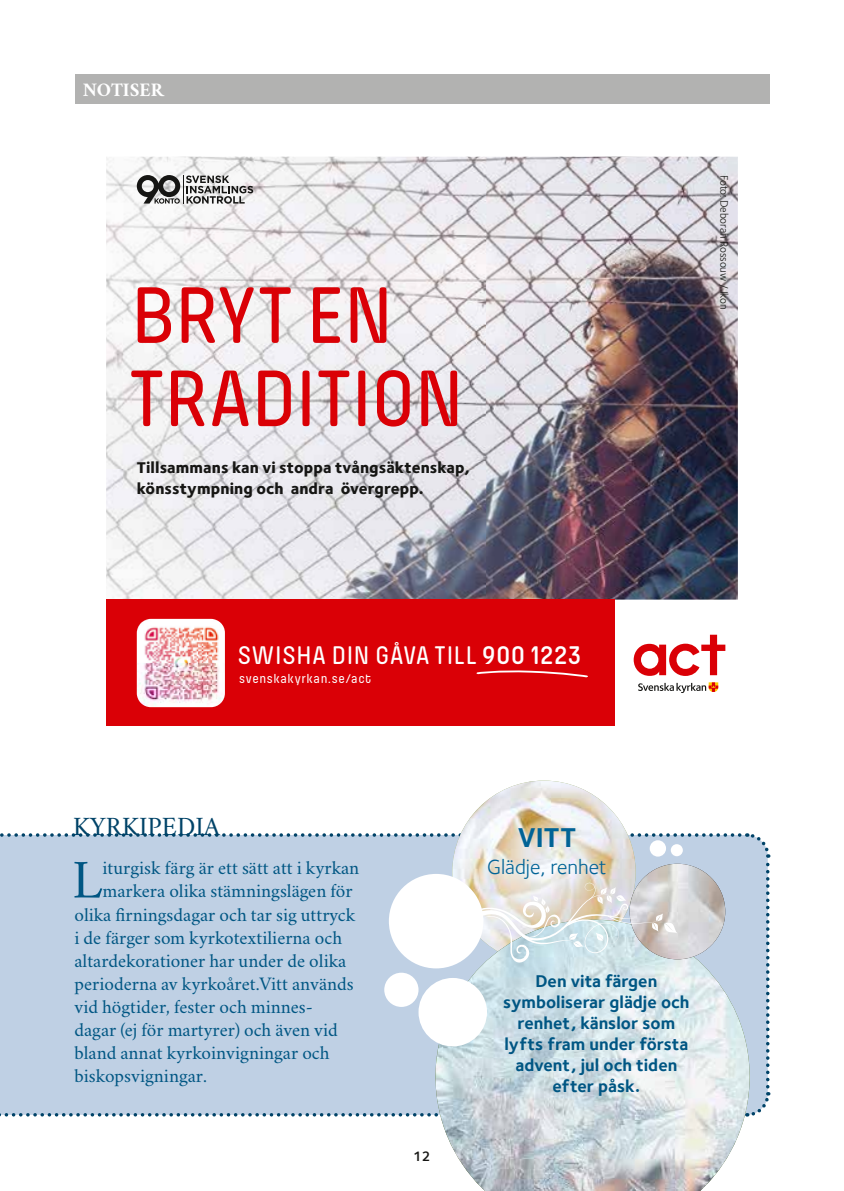
<style>
.page{position:relative;width:844px;height:1191px;background:#fff}
.page>*{position:absolute;margin:0;border:0;box-sizing:border-box;transform-origin:0 0}
.t1{font:500 83.3px/83.3px "Pilcrow Soft";letter-spacing:-.005em;color:#da0006}
.t2{font:54.95px "Crimson Svk 2.0";color:#005683}
.t3{font:700 28px "Foundry Sterling";color:#006396}
.t4{font:500 26.6px "Pilcrow Soft";letter-spacing:.015em;color:#fff}
.t5{font:26.6px "Crimson Svk 2.0";color:#004368}
.t6{font:21px "Foundry Sterling";color:#006396}
.t7{font:19.25px "Crimson Svk 2.0";color:#005683}
.t8{font:700 19.25px "Crimson Svk 2.0";color:#fff}
.t9{font:700 17.5px/21px "Foundry Sterling";color:#005683;text-align:center}
.t10{font:800 16.1px/20.5px "Foundry Sterling OT3";letter-spacing:.005em;color:#161614}
.t11{font:600 14px "Foundry Sterling";color:#161614}
.t12{font:500 13.12px "Pilcrow Soft";letter-spacing:.05em;color:#fff}
.t13{font:11.2px "Foundry Sterling OT3";letter-spacing:-.01em;color:#161614}
.s1{font-weight:600}
</style>
<div class="page">
<img style="left:614px;top:599px;width:123px;height:52px">
<img style="left:106px;top:157px;width:379px;height:312px">
<img style="left:485px;top:157px;width:252px;height:442px">
<img style="left:106px;top:469px;width:380px;height:130px">
<div style="left:106px;top:599px;width:508px;height:127px;background:#da0006"></div>
<svg style="left:476px;top:670px;width:112px;height:7px"></svg>
<svg style="left:633px;top:634px;width:92px;height:42px"></svg>
<svg style="left:638px;top:682px;width:80px;height:11px"></svg>
<img style="left:137px;top:619px;width:88px;height:88px">
<svg style="left:137px;top:175px;width:116px;height:29px"></svg>
<div style="left:75px;top:74px;width:694px;height:30px;background:#b2b2b1"></div>
<div style="left:0;top:835px;width:767px;height:257px;background:#bfd0e4"></div>
<svg style="left:0;top:833px;width:739px;height:3px"></svg>
<svg style="left:0;top:1092px;width:771px;height:25px;background:#b9cbdf"></svg>
<svg style="left:745px;top:833px;width:26px;height:253px;background:#bbcddf"></svg>
<img style="left:452px;top:780px;width:183px;height:184px;border-radius:92px">
<img style="left:435px;top:919px;width:314px;height:272px">
<img style="left:629px;top:863px;width:96px;height:96px;border-radius:48px">
<div style="left:389px;top:874px;width:94px;height:94px;background:#fff;border-radius:50%"></div>
<div style="left:418px;top:978px;width:69px;height:68px;background:#fff;border-radius:50%"></div>
<div style="left:384px;top:972px;width:34px;height:35px;background:#fff;border-radius:50%"></div>
<div style="left:649px;top:840px;width:17px;height:16px;background:#fff;border-radius:50%"></div>
<div style="left:670px;top:844px;width:12px;height:12px;background:#fff;border-radius:50%"></div>
<svg style="left:478px;top:947px;width:236px;height:172px;background:#d5e2e7"></svg>
<svg style="left:461px;top:879px;width:216px;height:84px"></svg>
<p class="t8" style="left:83px;top:75px;width:83px">NOTISER</p>
<h1 class="t1" style="left:130px;top:276px;width:336px">BRYT EN<br>TRADITION</h1>
<p class="t10" style="left:137px;top:456px;width:334px">Tillsammans kan vi stoppa tvångsäktenskap, könsstympning och andra övergrepp.</p>
<p class="t13" style="left:732px;top:175px;width:136px;rotate:90deg">Foto: Deborah Rossouw / Ikon</p>
<h3 class="t4" style="left:238px;top:642px;width:345px">SWISHA DIN GÅVA TILL <span class="s1">900 1223</span></h3>
<p class="t12" style="left:239px;top:672px;width:134px">svenskakyrkan.se/act</p>
<h3 class="t5" style="left:73px;top:808px;width:148px">KYRKIPEDIA</h3>
<h2 class="t2" style="left:72px;top:843px;width:32px">L</h2>
<p class="t7" style="left:102px;top:855px;width:258px">iturgisk färg är ett sätt att i kyrkan</p>
<p class="t7" style="left:102px;top:878px;width:251px">markera olika stämningslägen för</p>
<p class="t7" style="left:74px;top:901px;width:282px">olika firningsdagar och tar sig uttryck</p>
<p class="t7" style="left:74px;top:924px;width:269px">i de färger som kyrkotextilierna och</p>
<p class="t7" style="left:74px;top:947px;width:273px">altardekorationer har under de olika</p>
<p class="t7" style="left:74px;top:970px;width:281px">perioderna av kyrkoåret.Vitt används</p>
<p class="t7" style="left:74px;top:994px;width:238px">vid högtider, fester och minnes-</p>
<p class="t7" style="left:74px;top:1017px;width:265px">dagar (ej för martyrer) och även vid</p>
<p class="t7" style="left:74px;top:1040px;width:256px">bland annat kyrkoinvigningar och</p>
<p class="t7" style="left:74px;top:1063px;width:134px">biskopsvigningar.</p>
<p class="t11" style="left:413px;top:1148px;width:19px">12</p>
<h3 class="t3" style="left:517px;top:820px;width:60px">VITT</h3>
<p class="t6" style="left:487px;top:855px;width:121px">Glädje, renhet</p>
<p class="t9" style="left:503px;top:970px;width:188px">Den vita färgen symboliserar glädje och renhet, känslor som lyfts fram under första advent, jul och tiden efter påsk.</p>
</div>
